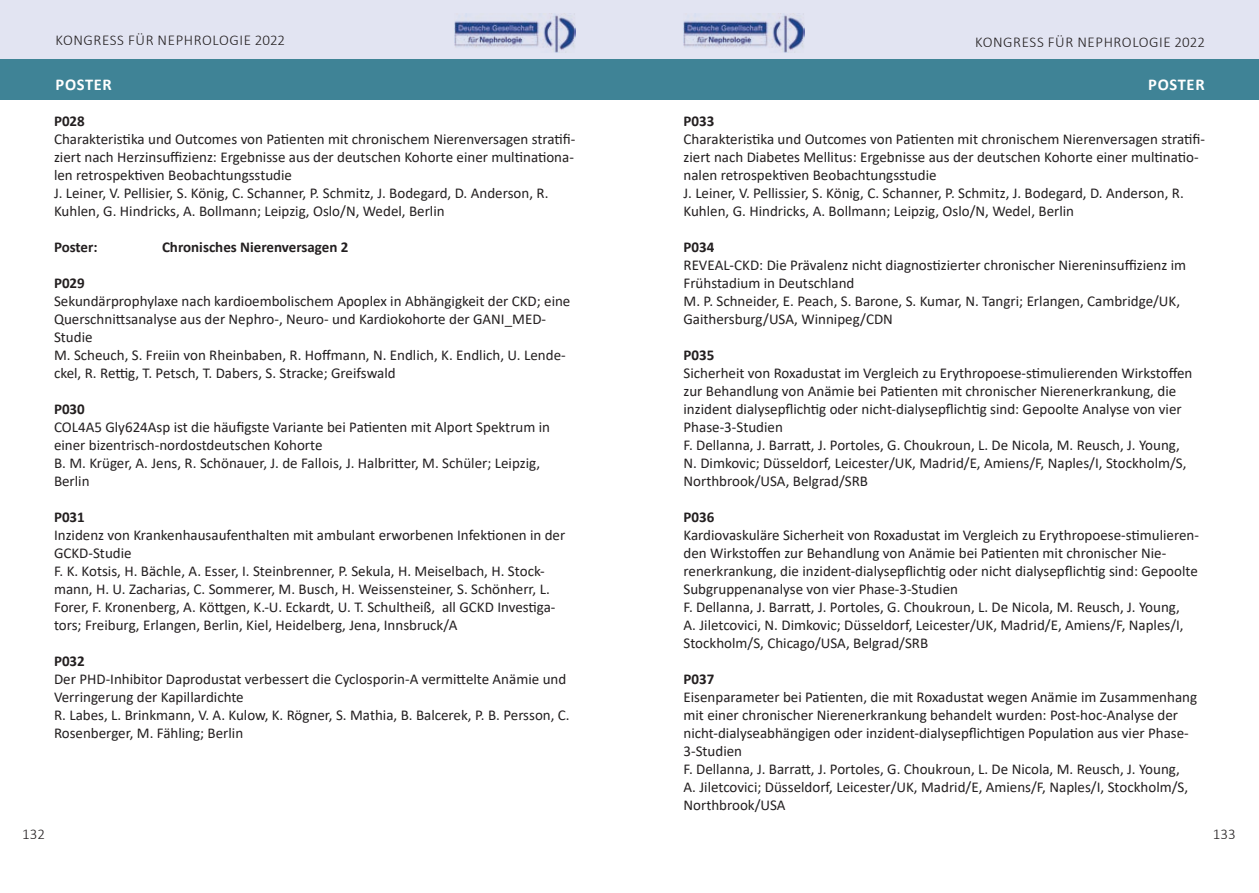
<style>
.page{position:relative;width:1259px;height:893px;background:#fff}
.page>*{position:absolute;margin:0;border:0;box-sizing:border-box;transform-origin:0 0}
.t1{font:700 16.5px "Calibri";letter-spacing:.04em;color:#fff}
.t2{font:15px/18px "Calibri";color:#231f20}
.t3{font:700 15px "Calibri";color:#231f20}
.t4{font:300 15px "Calibri";letter-spacing:.04em;color:#231f20}
</style>
<div class="page">
<div style="left:0;top:0;width:629px;height:59px;background:#e2e4f2"></div>
<div style="left:629px;top:0;width:630px;height:59px;background:#e2e4f2"></div>
<img style="left:454px;top:14px;width:121px;height:39px">
<img style="left:683px;top:14px;width:121px;height:39px">
<div style="left:0;top:59px;width:629px;height:40px;background:#3f8396"></div>
<div style="left:629px;top:59px;width:630px;height:40px;background:#3f8396"></div>
<p class="t4" style="left:56px;top:31px;width:231px">KONGRESS FÜR NEPHROLOGIE 2022</p>
<p class="t4" style="left:975px;top:33px;width:231px">KONGRESS FÜR NEPHROLOGIE 2022</p>
<p class="t1" style="left:56px;top:73px;width:58px">POSTER</p>
<p class="t1" style="left:1148px;top:73px;width:58px">POSTER</p>
<p class="t3" style="left:54px;top:110px;width:32px">P028</p>
<p class="t2" style="left:54px;top:130px;width:523px">Charakteristika und Outcomes von Patienten mit chronischem Nierenversagen stratifi&shy;ziert nach Herzinsuffizienz: Ergebnisse aus der deutschen Kohorte einer multinationa&shy;len retrospektiven Beobachtungsstudie<br>J. Leiner, V. Pellisier, S. König, C. Schanner, P. Schmitz, J. Bodegard, D. Anderson, R.<br>Kuhlen, G. Hindricks, A. Bollmann; Leipzig, Oslo/N, Wedel, Berlin</p>
<p class="t3" style="left:54px;top:236px;width:45px">Poster:</p>
<p class="t3" style="left:162px;top:236px;width:188px">Chronisches Nierenversagen 2</p>
<p class="t3" style="left:54px;top:272px;width:32px">P029</p>
<p class="t2" style="left:54px;top:292px;width:518px">Sekundärprophylaxe nach kardioembolischem Apoplex in Abhängigkeit der CKD; eine Querschnittsanalyse aus der Nephro-, Neuro- und Kardiokohorte der GANI_MED-Studie<br>M. Scheuch, S. Freiin von Rheinbaben, R. Hoffmann, N. Endlich, K. Endlich, U. Lende&shy;ckel, R. Rettig, T. Petsch, T. Dabers, S. Stracke; Greifswald</p>
<p class="t3" style="left:54px;top:398px;width:32px">P030</p>
<p class="t2" style="left:54px;top:418px;width:497px">COL4A5 Gly624Asp ist die häufigste Variante bei Patienten mit Alport Spektrum in einer bizentrisch-nordostdeutschen Kohorte<br>B. M. Krüger, A. Jens, R. Schönauer, J. de Fallois, J. Halbritter, M. Schüler; Leipzig, Berlin</p>
<p class="t3" style="left:54px;top:506px;width:32px">P031</p>
<p class="t2" style="left:54px;top:526px;width:513px">Inzidenz von Krankenhausaufenthalten mit ambulant erworbenen Infektionen in der GCKD-Studie<br>F. K. Kotsis, H. Bächle, A. Esser, I. Steinbrenner, P. Sekula, H. Meiselbach, H. Stock&shy;mann, H. U. Zacharias, C. Sommerer, M. Busch, H. Weissensteiner, S. Schönherr, L.<br>Forer, F. Kronenberg, A. Köttgen, K.-U. Eckardt, U. T. Schultheiß, all GCKD Investiga&shy;tors; Freiburg, Erlangen, Berlin, Kiel, Heidelberg, Jena, Innsbruck/A</p>
<p class="t3" style="left:54px;top:650px;width:32px">P032</p>
<p class="t2" style="left:54px;top:670px;width:517px">Der PHD-Inhibitor Daprodustat verbessert die Cyclosporin-A vermittelte Anämie und Verringerung der Kapillardichte<br>R. Labes, L. Brinkmann, V. A. Kulow, K. Rögner, S. Mathia, B. Balcerek, P. B. Persson, C.<br>Rosenberger, M. Fähling; Berlin</p>
<p class="t3" style="left:683px;top:110px;width:32px">P033</p>
<p class="t2" style="left:683px;top:130px;width:523px">Charakteristika und Outcomes von Patienten mit chronischem Nierenversagen stratifi&shy;ziert nach Diabetes Mellitus: Ergebnisse aus der deutschen Kohorte einer multinatio&shy;nalen retrospektiven Beobachtungsstudie<br>J. Leiner, V. Pellissier, S. König, C. Schanner, P. Schmitz, J. Bodegard, D. Anderson, R.<br>Kuhlen, G. Hindricks, A. Bollmann; Leipzig, Oslo/N, Wedel, Berlin</p>
<p class="t3" style="left:683px;top:236px;width:32px">P034</p>
<p class="t2" style="left:683px;top:256px;width:504px">REVEAL-CKD: Die Prävalenz nicht diagnostizierter chronischer Niereninsuffizienz im Frühstadium in Deutschland<br>M. P. Schneider, E. Peach, S. Barone, S. Kumar, N. Tangri; Erlangen, Cambridge/UK, Gaithersburg/USA, Winnipeg/CDN</p>
<p class="t3" style="left:683px;top:344px;width:32px">P035</p>
<p class="t2" style="left:683px;top:364px;width:510px">Sicherheit von Roxadustat im Vergleich zu Erythropoese-stimulierenden Wirkstoffen zur Behandlung von Anämie bei Patienten mit chronischer Nierenerkrankung, die inzident dialysepflichtig oder nicht-dialysepflichtig sind: Gepoolte Analyse von vier Phase-3-Studien<br>F. Dellanna, J. Barratt, J. Portoles, G. Choukroun, L. De Nicola, M. Reusch, J. Young, N. Dimkovic; Düsseldorf, Leicester/UK, Madrid/E, Amiens/F, Naples/I, Stockholm/S, Northbrook/USA, Belgrad/SRB</p>
<p class="t3" style="left:683px;top:506px;width:32px">P036</p>
<p class="t2" style="left:683px;top:526px;width:517px">Kardiovaskuläre Sicherheit von Roxadustat im Vergleich zu Erythropoese-stimulieren&shy;den Wirkstoffen zur Behandlung von Anämie bei Patienten mit chronischer Nie&shy;renerkrankung, die inzident-dialysepflichtig oder nicht dialysepflichtig sind: Gepoolte Subgruppenanalyse von vier Phase-3-Studien<br>F. Dellanna, J. Barratt, J. Portoles, G. Choukroun, L. De Nicola, M. Reusch, J. Young,<br>A. Jiletcovici, N. Dimkovic; Düsseldorf, Leicester/UK, Madrid/E, Amiens/F, Naples/I, Stockholm/S, Chicago/USA, Belgrad/SRB</p>
<p class="t3" style="left:683px;top:668px;width:32px">P037</p>
<p class="t2" style="left:683px;top:688px;width:515px">Eisenparameter bei Patienten, die mit Roxadustat wegen Anämie im Zusammenhang mit einer chronischer Nierenerkrankung behandelt wurden: Post-hoc-Analyse der nicht-dialyseabhängigen oder inzident-dialysepflichtigen Population aus vier Phase-3-Studien<br>F. Dellanna, J. Barratt, J. Portoles, G. Choukroun, L. De Nicola, M. Reusch, J. Young,<br>A. Jiletcovici; Düsseldorf, Leicester/UK, Madrid/E, Amiens/F, Naples/I, Stockholm/S, Northbrook/USA</p>
<p class="t4" style="left:22px;top:825px;width:24px">132</p>
<p class="t4" style="left:1213px;top:825px;width:24px">133</p>
</div>
